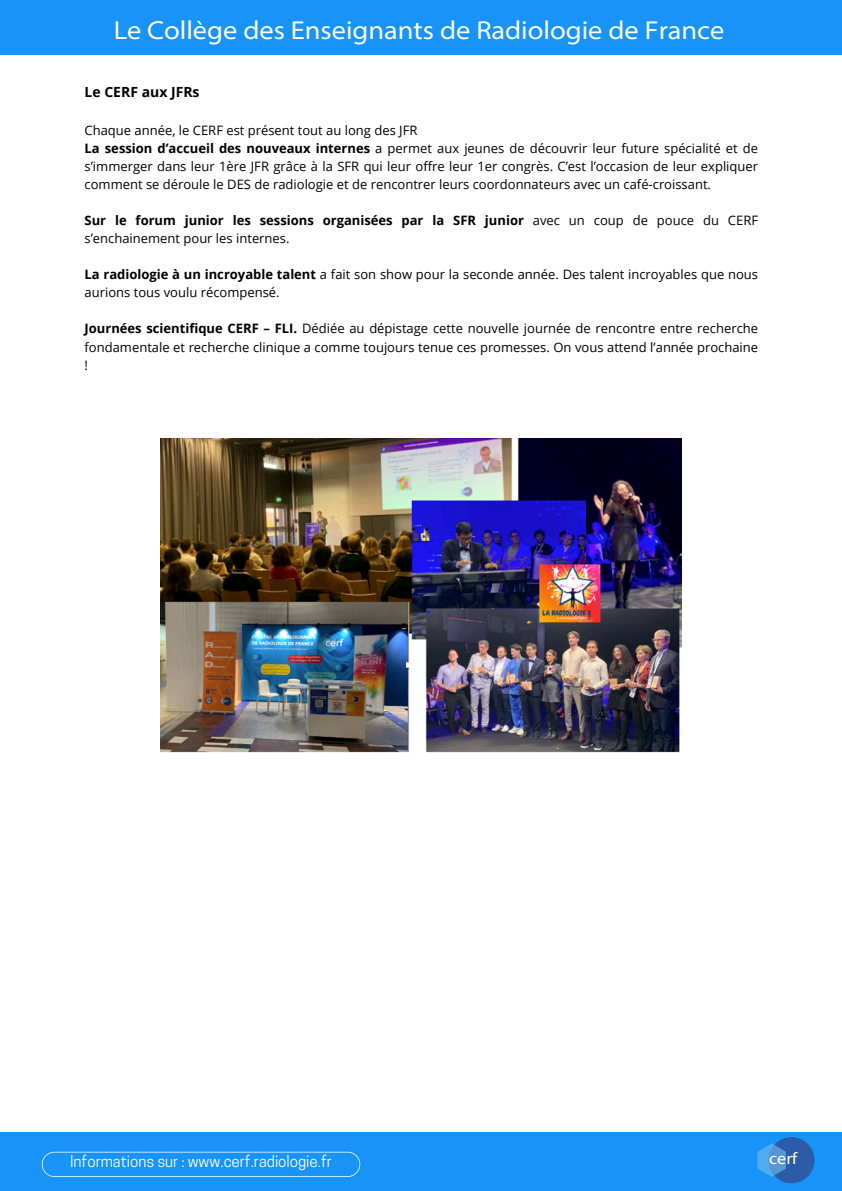
<style>
.page{position:relative;width:842px;height:1191px;background:#fff}
.page>*{position:absolute;margin:0;border:0;box-sizing:border-box;transform-origin:0 0}
.t1{font:semi-expanded 26px "Myriad Pro";color:#fff}
.t2{font:semi-expanded 16.6px "Myriad Pro";color:#fff}
.t3{font:15.2px "Cooper Hewitt";color:#fff}
.t4{font:700 14px "Open Sans";color:#000}
.t5{font:13px/18px "Open Sans";color:#000;text-align:justify}
.s1{font-weight:700}
</style>
<div class="page">
<div style="left:0;top:0;width:842px;height:1190px;background:#1893f8"></div>
<div style="left:768px;top:1136px;width:47px;height:46px;background:#2c5ba7;border-radius:50%"></div>
<svg style="left:757px;top:1143px;width:29px;height:33px"></svg>
<svg style="left:42px;top:1151px;width:318px;height:25px"></svg>
<div style="left:0;top:56px;width:842px;height:1075px;background:#fff"></div>
<img style="left:161px;top:438px;width:520px;height:315px">
<p class="t1" style="left:114px;top:20px;width:612px">Le Collège des Enseignants de Radiologie de France</p>
<h1 class="t4" style="left:85px;top:82px;width:116px">Le CERF aux JFRs</h1>
<h4 class="t5" style="left:85px;top:121px;width:334px">Chaque année, le CERF est présent tout au long des JFR</h4>
<p class="t5" style="left:85px;top:139px;width:675px"><span class="s1">La session d’accueil des nouveaux internes</span> a permet aux jeunes de découvrir leur future spécialité et de s’immerger dans leur 1ère JFR grâce à la SFR qui leur offre leur 1er congrès. C’est l’occasion de leur expliquer comment se déroule le DES de radiologie et de rencontrer leurs coordonnateurs avec un café-croissant.</p>
<p class="t5" style="left:85px;top:211px;width:675px"><span class="s1">Sur le forum junior les sessions organisées par la SFR junior</span> avec un coup de pouce du CERF s’enchainement pour les internes.</p>
<p class="t5" style="left:85px;top:265px;width:675px"><span class="s1">La radiologie à un incroyable talent</span> a fait son show pour la seconde année. Des talent incroyables que nous aurions tous voulu récompensé.</p>
<p class="t5" style="left:85px;top:319px;width:675px"><span class="s1">Journées scientifique CERF – FLI.</span> Dédiée au dépistage cette nouvelle journée de rencontre entre recherche fondamentale et recherche clinique a comme toujours tenue ces promesses. On vous attend l’année prochaine !</p>
<h2 class="t3" style="left:70px;top:1155px;width:263px">Informations sur : www.cerf.radiologie.fr</h2>
<p class="t2" style="left:769px;top:1151px;width:30px">cerf</p>
</div>
